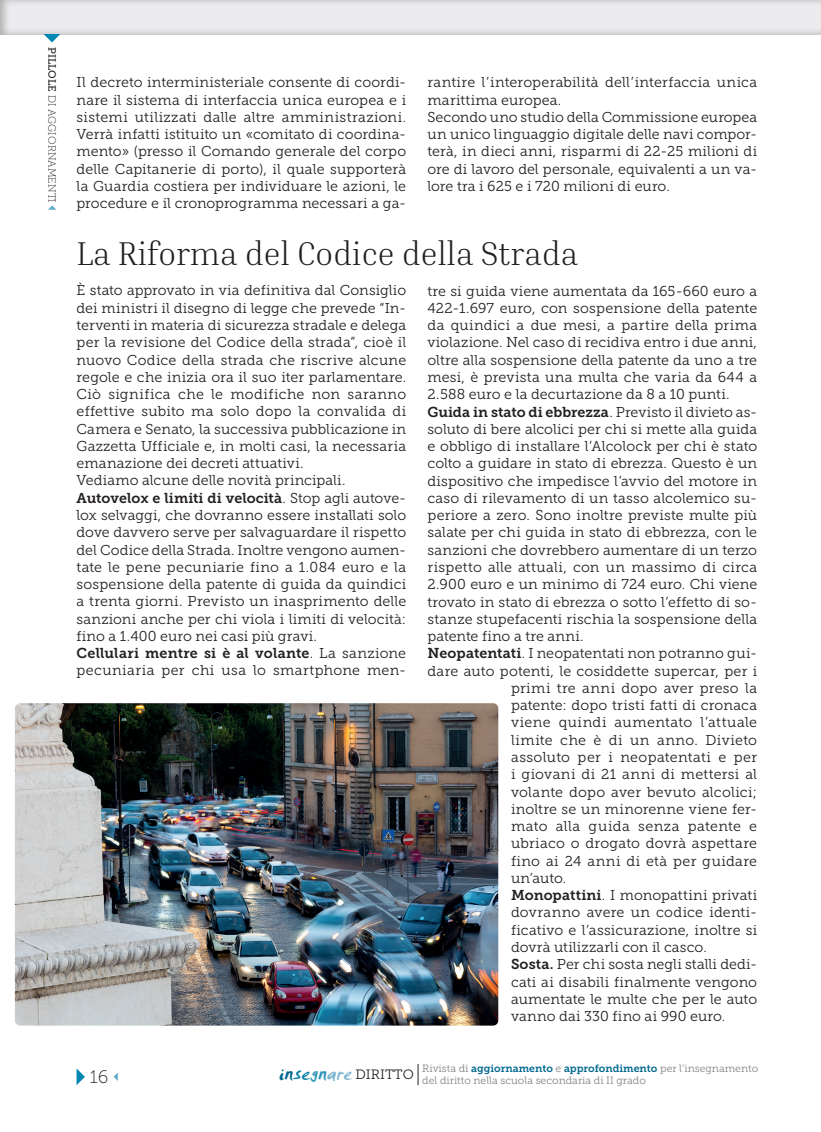
<style>
.page{position:relative;width:821px;height:1132px;background:#fff}
.page>*{position:absolute;margin:0;border:0;box-sizing:border-box;transform-origin:0 0}
.t1{font:300 33px "Inria Serif";letter-spacing:-.01em;color:#231f20}
.t2{font:18px "Museo Sans 100";color:#231f20}
.t3{font:14.25px/17.2px "Museo Slab 300";letter-spacing:.01em;color:#231f20;text-align:justify}
.t4{font:14.25px "Museo Slab 300";letter-spacing:.03em;color:#231f20}
.t5{font:14.25px "Museo Slab 700";letter-spacing:.005em;color:#231f20}
.t6{font:14.25px "Museo Slab 300";letter-spacing:.035em;color:#231f20}
.t7{font:13.5px "Museo Slab 300";color:#231f20}
.t8{font:10.5px "Museo Slab 700";color:#00688f}
.t9{font:10.5px "Museo Slab 300";color:#808285}
.t10{font:10.5px "Museo Slab 100";color:#231f20}
.s1{font-family:"Museo Slab 500"}
.s2{font-family:"Museo Slab 300"}
.s3{font-family:"Museo Slab 700"}
.s4{font-family:"Smudger Plain";font-size:22.5px;color:#00688f}
.s5{font-family:"Smudger Plain";font-size:22.5px;color:#007da3}
.s6{font-family:"Smudger Plain";font-size:22.5px;color:#2e96b8}
.s7{font-family:"Smudger Plain";font-size:22.5px;color:#76b3ce}
.s8{font-family:"Museo Slab 300";color:#808285}
</style>
<div class="page">
<div style="left:0;top:0;width:821px;height:35px;background:#231f20;opacity:.3"></div>
<svg style="left:48px;top:205px;width:8px;height:5px"></svg>
<svg style="left:77px;top:1069px;width:8px;height:15px"></svg>
<svg style="left:114px;top:1072px;width:4px;height:8px"></svg>
<svg style="left:44px;top:34px;width:16px;height:8px"></svg>
<svg style="left:418px;top:1063px;width:1px;height:21px"></svg>
<img style="left:15px;top:703px;width:483px;height:322px">
<p class="t10" style="left:58px;top:47px;width:157px;rotate:90deg"><span class="s1">PILLOLE</span> DI AGGIORNAMENTI</p>
<p class="t3" style="left:77px;top:74px;width:331px">Il decreto interministeriale consente di coordi&shy;nare il sistema di interfaccia unica europea e i sistemi utilizzati dalle altre amministrazioni.<br>Verrà infatti istituito un «comitato di coordina&shy;mento» (presso il Comando generale del corpo delle Capitanerie di porto), il quale supporterà la Guardia costiera per individuare le azioni, le procedure e il cronoprogramma necessari a ga-</p>
<p class="t3" style="left:427px;top:74px;width:331px;text-align:left">rantire l’interoperabilità dell’interfaccia unica marittima europea.<br>Secondo uno studio della Commissione europea un unico linguaggio digitale delle navi compor&shy;terà, in dieci anni, risparmi di 22-25 milioni di ore di lavoro del personale, equivalenti a un va&shy;lore tra i 625 e i 720 milioni di euro.</p>
<h1 class="t1" style="left:77px;top:233px;width:503px">La Riforma del Codice della Strada</h1>
<p class="t3" style="left:77px;top:282px;width:331px;text-align:left">È stato approvato in via definitiva dal Consiglio dei ministri il disegno di legge che prevede “In&shy;terventi in materia di sicurezza stradale e delega per la revisione del Codice della strada”, cioè il nuovo Codice della strada che riscrive alcune regole e che inizia ora il suo iter parlamentare.<br>Ciò significa che le modifiche non saranno effettive subito ma solo dopo la convalida di Camera e Senato, la successiva pubblicazione in Gazzetta Ufficiale e, in molti casi, la necessaria emanazione dei decreti attuativi.<br>Vediamo alcune delle novità principali.</p>
<p class="t5" style="left:77px;top:489px;width:331px">Autovelox e limiti di velocità<span class="s2">. Stop agli autove-</span></p>
<p class="t3" style="left:77px;top:506px;width:331px">lox selvaggi, che dovranno essere installati solo dove davvero serve per salvaguardare il rispetto del Codice della Strada. Inoltre vengono aumen&shy;tate le pene pecuniarie fino a 1.084 euro e la sospensione della patente di guida da quindici a trenta giorni. Previsto un inasprimento delle sanzioni anche per chi viola i limiti di velocità: fino a 1.400 euro nei casi più gravi.</p>
<p class="t5" style="left:77px;top:645px;width:331px">Cellulari mentre si è al volante<span class="s2">. La sanzione</span></p>
<p class="t4" style="left:77px;top:662px;width:331px">pecuniaria per chi usa lo smartphone men-</p>
<p class="t3" style="left:427px;top:282px;width:331px">tre si guida viene aumentata da 165-660 euro a 422-1.697 euro, con sospensione della patente da quindici a due mesi, a partire della prima violazione. Nel caso di recidiva entro i due anni, oltre alla sospensione della patente da uno a tre mesi, è prevista una multa che varia da 644 a 2.588 euro e la decurtazione da 8 a 10 punti.</p>
<p class="t5" style="left:427px;top:403px;width:331px">Guida in stato di ebbrezza<span class="s2">. Previsto il divieto as-</span></p>
<p class="t3" style="left:427px;top:420px;width:331px">soluto di bere alcolici per chi si mette alla guida</p>
<p class="t3" style="left:427px;top:437px;width:331px">e obbligo di installare l’Alcolock per chi è stato</p>
<p class="t3" style="left:427px;top:455px;width:331px">colto a guidare in stato di ebrezza. Questo è un</p>
<p class="t3" style="left:427px;top:472px;width:331px">dispositivo che impedisce l’avvio del motore in</p>
<p class="t3" style="left:427px;top:489px;width:331px">caso di rilevamento di un tasso alcolemico su-</p>
<p class="t3" style="left:427px;top:506px;width:331px">periore a zero. Sono inoltre previste multe più</p>
<p class="t3" style="left:427px;top:524px;width:331px">salate per chi guida in stato di ebbrezza, con le</p>
<p class="t3" style="left:427px;top:541px;width:331px">sanzioni che dovrebbero aumentare di un terzo</p>
<p class="t3" style="left:427px;top:558px;width:331px">rispetto alle attuali, con un massimo di circa</p>
<p class="t3" style="left:427px;top:575px;width:331px">2.900 euro e un minimo di 724 euro. Chi viene</p>
<p class="t3" style="left:427px;top:593px;width:331px">trovato in stato di ebrezza o sotto l’effetto di so-</p>
<p class="t3" style="left:427px;top:610px;width:331px">stanze stupefacenti rischia la sospensione della</p>
<p class="t3" style="left:427px;top:627px;width:158px">patente fino a tre anni.</p>
<p class="t3" style="left:427px;top:644px;width:331px"><span class="s3">Neopatentati</span>. I neopatentati non potranno gui-</p>
<p class="t3" style="left:427px;top:662px;width:331px">dare auto potenti, le cosiddette supercar, per i</p>
<p class="t3" style="left:511px;top:679px;width:248px">primi tre anni dopo aver preso la</p>
<p class="t3" style="left:511px;top:696px;width:248px">patente: dopo tristi fatti di cronaca</p>
<p class="t4" style="left:511px;top:714px;width:248px">viene quindi aumentato l’attuale</p>
<p class="t6" style="left:511px;top:731px;width:248px">limite che è di un anno. Divieto</p>
<p class="t3" style="left:511px;top:748px;width:248px">assoluto per i neopatentati e per</p>
<p class="t4" style="left:511px;top:766px;width:248px">i giovani di 21 anni di mettersi al</p>
<p class="t3" style="left:511px;top:782px;width:248px">volante dopo aver bevuto alcolici;</p>
<p class="t3" style="left:511px;top:800px;width:248px">inoltre se un minorenne viene fer-</p>
<p class="t4" style="left:511px;top:818px;width:248px">mato alla guida senza patente e</p>
<p class="t3" style="left:511px;top:834px;width:248px">ubriaco o drogato dovrà aspettare</p>
<p class="t4" style="left:511px;top:852px;width:248px">fino ai 24 anni di età per guidare</p>
<p class="t3" style="left:511px;top:869px;width:57px">un’auto.</p>
<p class="t3" style="left:511px;top:886px;width:248px"><span class="s3">Monopattini</span>. I monopattini privati</p>
<p class="t3" style="left:511px;top:903px;width:248px">dovranno avere un codice identi-</p>
<p class="t3" style="left:511px;top:920px;width:248px">ficativo e l’assicurazione, inoltre si</p>
<p class="t3" style="left:511px;top:938px;width:197px">dovrà utilizzarli con il casco.</p>
<p class="t3" style="left:511px;top:955px;width:248px"><span class="s3">Sosta.</span> Per chi sosta negli stalli dedi-</p>
<p class="t3" style="left:511px;top:972px;width:248px">cati ai disabili finalmente vengono</p>
<p class="t3" style="left:511px;top:989px;width:248px">aumentate le multe che per le auto</p>
<p class="t3" style="left:511px;top:1007px;width:216px">vanno dai 330 fino ai 990 euro.</p>
<p class="t2" style="left:90px;top:1066px;width:20px">16</p>
<p class="t7" style="left:279px;top:1066px;width:136px"><span class="s4">in</span><span class="s5">se</span><span class="s6">gn</span><span class="s7">are</span> DIRITTO</p>
<p class="t8" style="left:422px;top:1062px;width:337px"><span class="s8">Rivista di</span> aggiornamento <span class="s8">e</span> approfondimento <span class="s8">per l’insegnamento</span></p>
<p class="t9" style="left:422px;top:1074px;width:225px">del diritto nella scuola secondaria di II grado</p>
</div>
